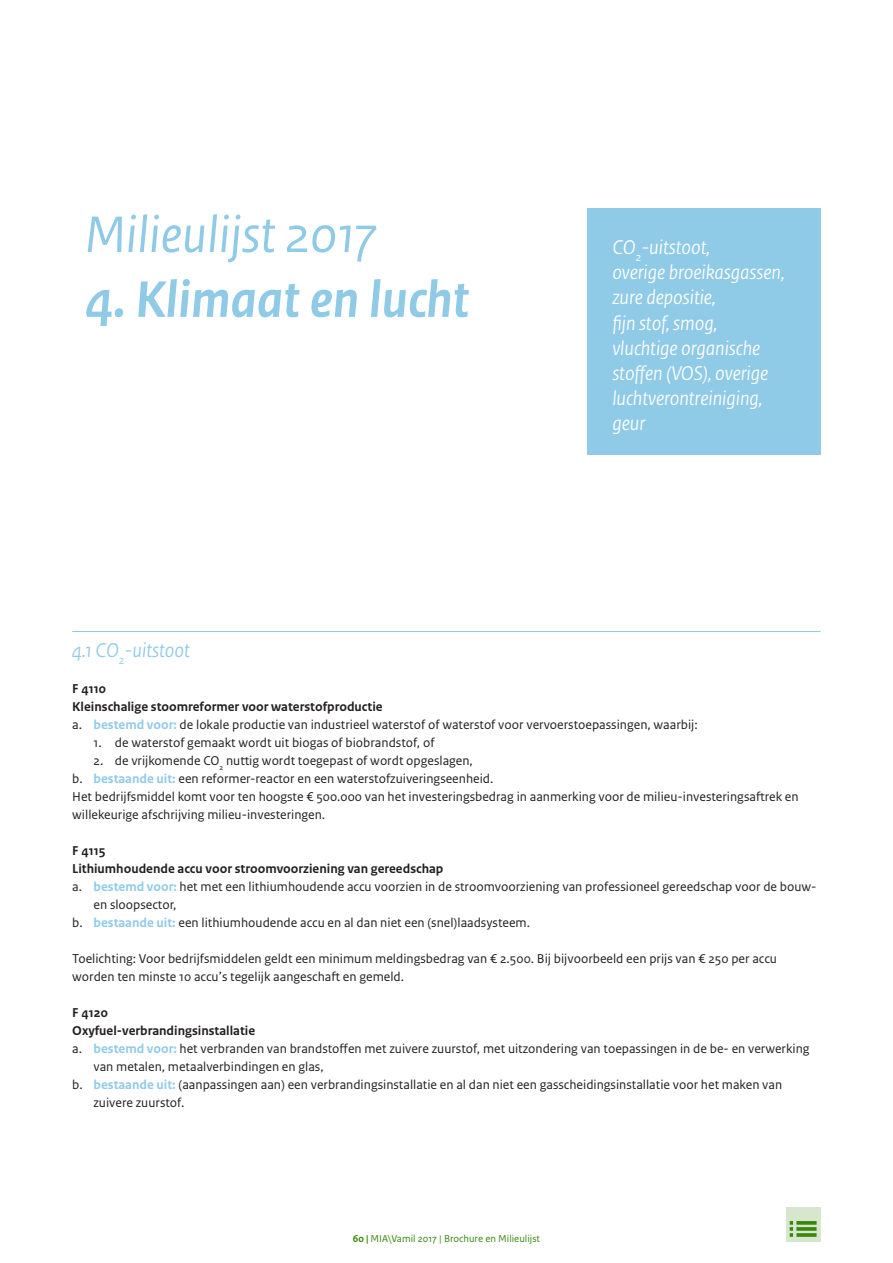
<style>
.page{position:relative;width:893px;height:1263px;background:#fff}
.page>*{position:absolute;margin:0;border:0;box-sizing:border-box;transform-origin:0 0}
.t1{font:italic 700 54px "Rijksoverheid Sans Text";color:#8fcae7}
.t2{font:italic 54px "Rijksoverheid Sans Text";color:#8fcae7}
.t3{font:italic 21px/25.2px "Rijksoverheid Sans Heading";color:#fff}
.t4{font:italic 21px "Rijksoverheid Sans Heading";color:#8fcae7}
.t5{font:13.5px/18px "Rijksoverheid Sans Text";color:#231f20}
.t6{font:700 13.5px "Rijksoverheid Sans Text";color:#231f20}
.t7{font:10.5px "Rijksoverheid Sans Text";color:#39870c}
.s1{font-weight:700}
.s2{font-weight:700;color:#8fcae7}
</style>
<div class="page">
<div style="left:786px;top:1207px;width:34px;height:35px;background:#d7e7ce"></div>
<svg style="left:796px;top:1233px;width:21px;height:4px"></svg>
<svg style="left:796px;top:1227px;width:21px;height:4px"></svg>
<svg style="left:796px;top:1221px;width:21px;height:4px"></svg>
<svg style="left:790px;top:1221px;width:3px;height:16px"></svg>
<hr style="left:72px;top:631px;width:749px;height:1px;background:#8fcae7">
<div style="left:587px;top:208px;width:234px;height:247px;background:#8fcae7"></div>
<h1 class="t2" style="left:85px;top:204px;width:293px">Milieulijst 2017</h1>
<h1 class="t1" style="left:85px;top:269px;width:386px">4. Klimaat en lucht</h1>
<h2 class="t3" style="left:612px;top:235px;width:174px">CO<sub>2</sub>-uitstoot,<br>overige broeikasgassen, zure depositie,<br>fijn stof, smog, vluchtige organische stoffen (VOS), overige luchtverontreiniging, geur</h2>
<h2 class="t4" style="left:72px;top:638px;width:119px">4.1 CO<sub>2</sub>-uitstoot</h2>
<p class="t5" style="left:72px;top:680px;width:627px"><span class="s1">F 4110<br>Kleinschalige stoomreformer voor waterstofproductie<br></span>a. <span class="s2">bestemd voor:</span> de lokale productie van industrieel waterstof of waterstof voor vervoerstoepassingen, waarbij:</p>
<p class="t5" style="left:94px;top:734px;width:342px">1. de waterstof gemaakt wordt uit biogas of biobrandstof, of</p>
<p class="t5" style="left:72px;top:752px;width:728px;text-indent:21px">2. de vrijkomende CO<sub>2</sub> nuttig wordt toegepast of wordt opgeslagen,<br>b. <span class="s2">bestaande uit:</span> een reformer-reactor en een waterstofzuiveringseenheid.<br>Het bedrijfsmiddel komt voor ten hoogste € 500.000 van het investeringsbedrag in aanmerking voor de milieu-investeringsaftrek en willekeurige afschrijving milieu-investeringen.</p>
<p class="t6" style="left:72px;top:843px;width:35px">F 4115</p>
<p class="t6" style="left:72px;top:861px;width:373px">Lithiumhoudende accu voor stroomvoorziening van gereedschap</p>
<p class="t5" style="left:72px;top:878px;width:746px">a. <span class="s2">bestemd voor:</span> het met een lithiumhoudende accu voorzien in de stroomvoorziening van professioneel gereedschap voor de bouw-</p>
<p class="t5" style="left:94px;top:896px;width:85px">en sloopsector,</p>
<p class="t5" style="left:72px;top:914px;width:459px">b. <span class="s2">bestaande uit:</span> een lithiumhoudende accu en al dan niet een (snel)laadsysteem.</p>
<p class="t5" style="left:72px;top:950px;width:706px">Toelichting: Voor bedrijfsmiddelen geldt een minimum meldingsbedrag van € 2.500. Bij bijvoorbeeld een prijs van € 250 per accu worden ten minste 10 accu’s tegelijk aangeschaft en gemeld.</p>
<p class="t6" style="left:72px;top:1005px;width:37px">F 4120</p>
<p class="t6" style="left:72px;top:1023px;width:184px">Oxyfuel-verbrandingsinstallatie</p>
<p class="t5" style="left:72px;top:1040px;width:739px">a. <span class="s2">bestemd voor:</span> het verbranden van brandstoffen met zuivere zuurstof, met uitzondering van toepassingen in de be- en verwerking</p>
<p class="t5" style="left:94px;top:1058px;width:232px">van metalen, metaalverbindingen en glas,</p>
<p class="t5" style="left:72px;top:1076px;width:711px">b. <span class="s2">bestaande uit:</span> (aanpassingen aan) een verbrandingsinstallatie en al dan niet een gasscheidingsinstallatie voor het maken van</p>
<p class="t5" style="left:94px;top:1094px;width:92px">zuivere zuurstof.</p>
<p class="t7" style="left:353px;top:1232px;width:189px"><span class="s1">60 |</span> MIA\Vamil 2017 | Brochure en Milieulijst</p>
</div>
